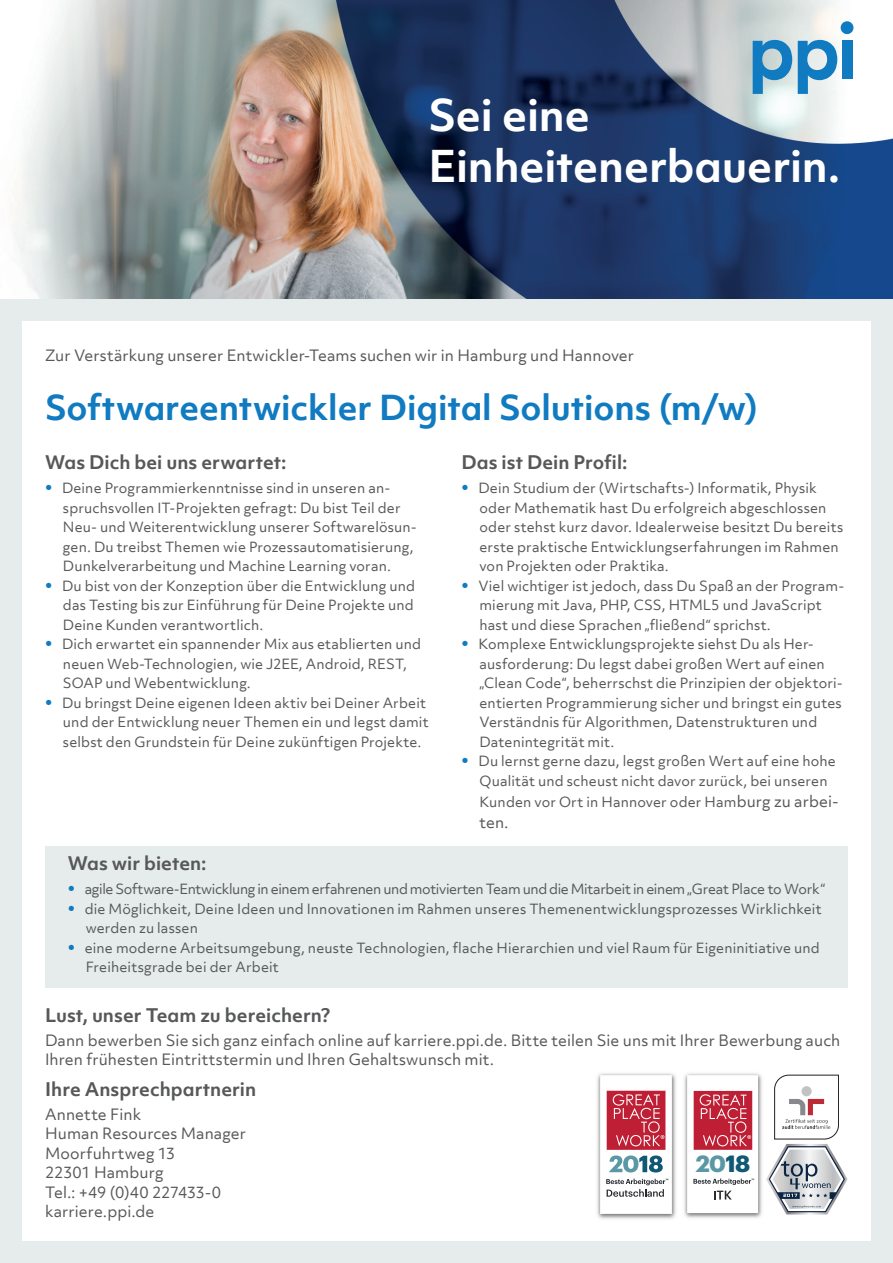
<style>
.page{position:relative;width:893px;height:1263px;background:#e6ecec}
.page>*{position:absolute;margin:0;border:0;box-sizing:border-box;transform-origin:0 0}
.t1{font:700 42px/50.4px "Objektiv Mk 1";letter-spacing:-.005em;color:#fff}
.t2{font:700 33px "Objektiv Mk 1";letter-spacing:-.005em;color:#107bc1}
.t3{font:700 22.95px "Graphik";color:#5a98a5}
.t4{font:700 18px "Objektiv Mk 1";color:#57585a}
.t5{font:15px/19.5px "Objektiv Mk 3";letter-spacing:.005em;color:#57585a}
.t6{font:13.5px/19.5px "Objektiv Mk 3";letter-spacing:.01em;color:#57585a}
.t7{font:13.5px "Objektiv Mk 3";letter-spacing:-.03em;color:#57585a}
.s1{font-size:21px;color:#107bc1}
.s2{font-size:15px}
.s3{color:#115874}
</style>
<div class="page">
<img style="left:0;top:0;width:893px;height:298px">
<svg style="left:753px;top:40px;width:39px;height:54px"></svg>
<div style="left:842px;top:41px;width:10px;height:38px;background:#107bc1"></div>
<div style="left:841px;top:21px;width:12px;height:13px;background:#107bc1;border-radius:50%"></div>
<svg style="left:798px;top:40px;width:39px;height:54px"></svg>
<div style="left:22px;top:321px;width:848px;height:919px;background:#fff"></div>
<div style="left:45px;top:846px;width:803px;height:142px;background:#e6ecec"></div>
<svg style="left:766px;top:1075px;width:81px;height:139px"></svg>
<img style="left:684px;top:1073px;width:78px;height:145px">
<svg style="left:687px;top:1075px;width:71px;height:138px"></svg>
<img style="left:597px;top:1073px;width:79px;height:146px">
<svg style="left:600px;top:1075px;width:72px;height:138px"></svg>
<h1 class="t1" style="left:428px;top:89px;width:413px">Sei eine<br>Einheitenerbauerin.</h1>
<p class="t5" style="left:45px;top:346px;width:591px">Zur Verstärkung unserer Entwickler-Teams suchen wir in Hamburg und Hannover</p>
<h2 class="t2" style="left:45px;top:384px;width:715px">Softwareentwickler Digital Solutions (m/w)</h2>
<h3 class="t4" style="left:45px;top:450px;width:243px">Was Dich bei uns erwartet:</h3>
<p class="t6" style="left:63px;top:478px;width:355px;text-indent:-18px"><span class="s1">•</span> Deine Programmierkenntnisse sind in unseren an&shy;spruchsvollen IT-Projekten gefragt: Du bist Teil der Neu- und Weiterentwicklung unserer Softwarelösun&shy;gen. Du treibst Themen wie Prozessautomatisierung, Dunkelverarbeitung und Machine Learning voran.</p>
<p class="t6" style="left:63px;top:576px;width:354px;text-align:justify;text-indent:-18px"><span class="s1">•</span> Du bist von der Konzeption über die Entwicklung und das Testing bis zur Einführung für Deine Projekte und Deine Kunden verantwortlich.</p>
<p class="t6" style="left:63px;top:634px;width:360px;text-indent:-18px"><span class="s1">•</span> Dich erwartet ein spannender Mix aus etablierten und neuen Web-Technologien, wie J2EE, Android, REST,<br>SOAP und Webentwicklung.</p>
<p class="t6" style="left:63px;top:693px;width:367px;text-indent:-18px"><span class="s1">•</span> Du bringst Deine eigenen Ideen aktiv bei Deiner Arbeit und der Entwicklung neuer Themen ein und legst damit selbst den Grundstein für Deine zukünftigen Projekte.</p>
<h3 class="t4" style="left:461px;top:450px;width:168px">Das ist Dein Profil:</h3>
<p class="t6" style="left:479px;top:478px;width:365px;text-indent:-18px"><span class="s1">•</span> Dein Studium der (Wirtschafts-) Informatik, Physik oder Mathematik hast Du erfolgreich abgeschlossen oder stehst kurz davor. Idealerweise besitzt Du bereits erste praktische Entwicklungserfahrungen im Rahmen von Projekten oder Praktika.</p>
<p class="t6" style="left:479px;top:576px;width:366px;text-indent:-18px"><span class="s1">•</span> Viel wichtiger ist jedoch, dass Du Spaß an der Program&shy;mierung mit Java, PHP, CSS, HTML5 und JavaScript hast und diese Sprachen „fließend“ sprichst.</p>
<p class="t6" style="left:479px;top:634px;width:365px;text-indent:-18px"><span class="s1">•</span> Komplexe Entwicklungsprojekte siehst Du als Her&shy;ausforderung: Du legst dabei großen Wert auf einen „Clean Code“, beherrschst die Prinzipien der objektori&shy;entierten Programmierung sicher und bringst ein gutes Verständnis für Algorithmen, Datenstrukturen und Datenintegrität mit.</p>
<p class="t6" style="left:479px;top:751px;width:358px;text-indent:-18px"><span class="s1">•</span> Du lernst gerne dazu, legst großen Wert auf eine hohe<br>Qualität und scheust nicht davor zurück, bei unseren</p>
<p class="t6" style="left:479px;top:792px;width:361px">Kunden vor Ort in Hannover oder Ham<span class="s2">burg zu arbei-</span></p>
<p class="t5" style="left:479px;top:812px;width:31px">ten.</p>
<h3 class="t4" style="left:68px;top:851px;width:140px">Was wir bieten:</h3>
<p class="t7" style="left:68px;top:880px;width:759px"><span class="s1">•</span> agile Software-Entwicklung in einem erfahrenen und motivierten Team und die Mitarbeit in einem „Great Place to Work“</p>
<p class="t6" style="left:86px;top:899px;width:737px;text-indent:-18px"><span class="s1">•</span> die Möglichkeit, Deine Ideen und Innovationen im Rahmen unseres Themenentwicklungsprozesses Wirklichkeit werden zu lassen</p>
<p class="t6" style="left:86px;top:938px;width:736px;text-indent:-18px"><span class="s1">•</span> eine moderne Arbeitsumgebung, neuste Technologien, flache Hierarchien und viel Raum für Eigeninitiative und<br>Freiheitsgrade bei der Arbeit</p>
<h3 class="t4" style="left:45px;top:1002px;width:287px">Lust, unser Team zu bereichern?</h3>
<p class="t5" style="left:45px;top:1030px;width:797px">Dann bewerben Sie sich ganz einfach online auf karriere.ppi.de. Bitte teilen Sie uns mit Ihrer Bewerbung auch<br>Ihren frühesten Eintrittstermin und Ihren Gehaltswunsch mit.</p>
<h3 class="t4" style="left:45px;top:1076px;width:213px">Ihre Ansprechpartnerin</h3>
<p class="t5" style="left:45px;top:1104px;width:202px">Annette Fink<br>Human Resources Manager<br>Moorfuhrtweg 13<br>22301 Hamburg<br>Tel.: +49 (0)40 227433-0 karriere.ppi.de</p>
<h3 class="t3" style="left:696px;top:1146px;width:56px">20<span class="s3">18</span></h3>
</div>
